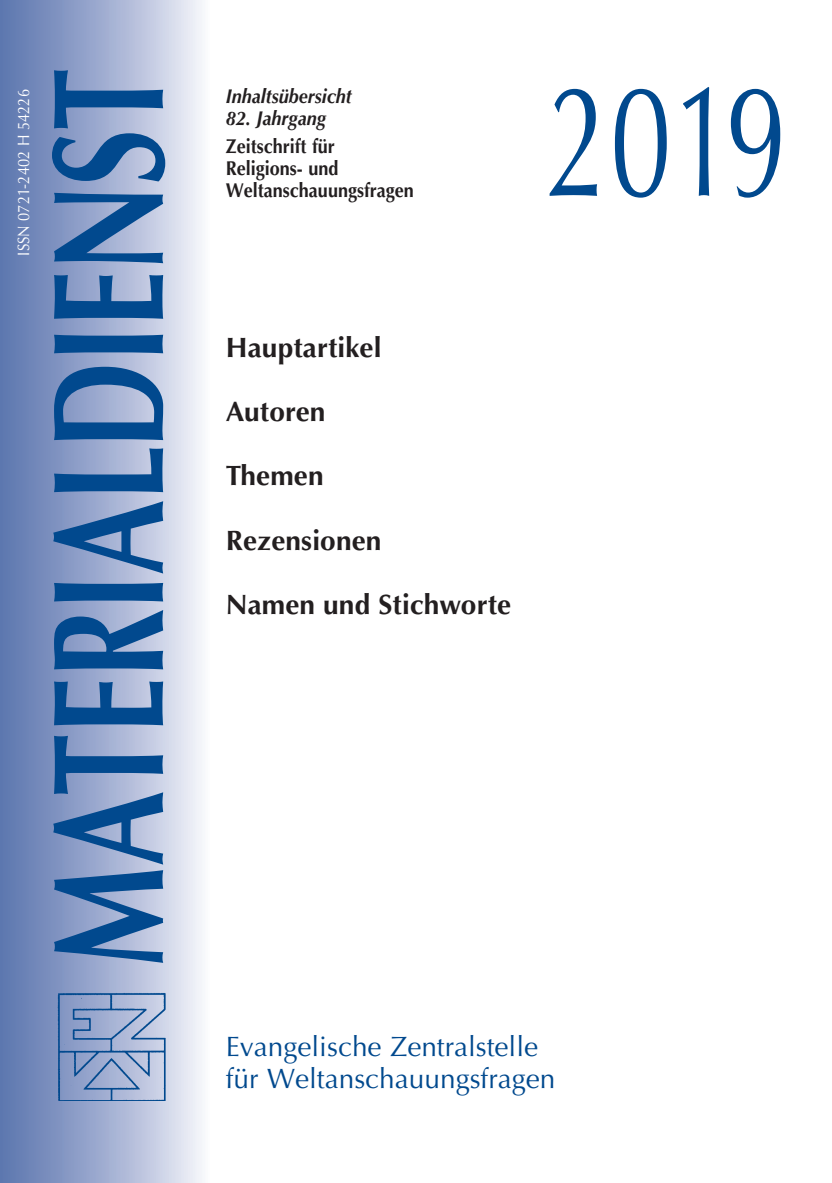
<style>
.page{position:relative;width:832px;height:1183px;background:#fff}
.page>*{position:absolute;margin:0;border:0;box-sizing:border-box;transform-origin:0 0}
.t1{font:700 158px "Optima LT Pro";letter-spacing:-.015em;color:#01498e;scale:.72 1}
.t2{font:158px "Optima LT Pro";color:#01498e;scale:.7 1}
.t3{font:700 28px "Optima LT Pro";letter-spacing:.005em;color:#231f20}
.t4{font:28px/32px "Optima LT Pro";color:#01498e}
.t5{font:700 20px/22px "Optima LT Pro";color:#231f20;scale:.9 1}
.t6{font:italic 700 20px "Optima LT Pro";color:#231f20;scale:.9 1}
.t7{font:16.4px "Optima LT Pro";color:#fff;scale:.9 1}
</style>
<div class="page">
<div style="left:0;top:0;width:209px;height:1183px;background:linear-gradient(to right,#5670ac,#f3f3fa)"></div>
<img style="left:56px;top:992px;width:124px;height:108px">
<p class="t7" style="left:13px;top:255px;width:186px;rotate:-90deg">ISSN 0721-2402 H 54226</p>
<h1 class="t1" style="left:8px;top:966px;width:1250px;rotate:-90deg">MATERIALDIENST</h1>
<p class="t6" style="left:226px;top:84px;width:141px">Inhaltsübersicht</p>
<p class="t6" style="left:226px;top:106px;width:113px">82. Jahrgang</p>
<p class="t5" style="left:226px;top:135px;width:210px">Zeitschrift für<br>Religions- und<br>Weltanschauungsfragen</p>
<h1 class="t2" style="left:547px;top:43px;width:343px">2019</h1>
<p class="t3" style="left:226px;top:330px;width:157px">Hauptartikel</p>
<p class="t3" style="left:226px;top:394px;width:101px">Autoren</p>
<p class="t3" style="left:226px;top:458px;width:99px">Themen</p>
<p class="t3" style="left:226px;top:522px;width:157px">Rezensionen</p>
<p class="t3" style="left:226px;top:586px;width:287px">Namen und Stichworte</p>
<p class="t4" style="left:226px;top:1030px;width:331px">Evangelische Zentralstelle für Weltanschauungsfragen</p>
</div>
